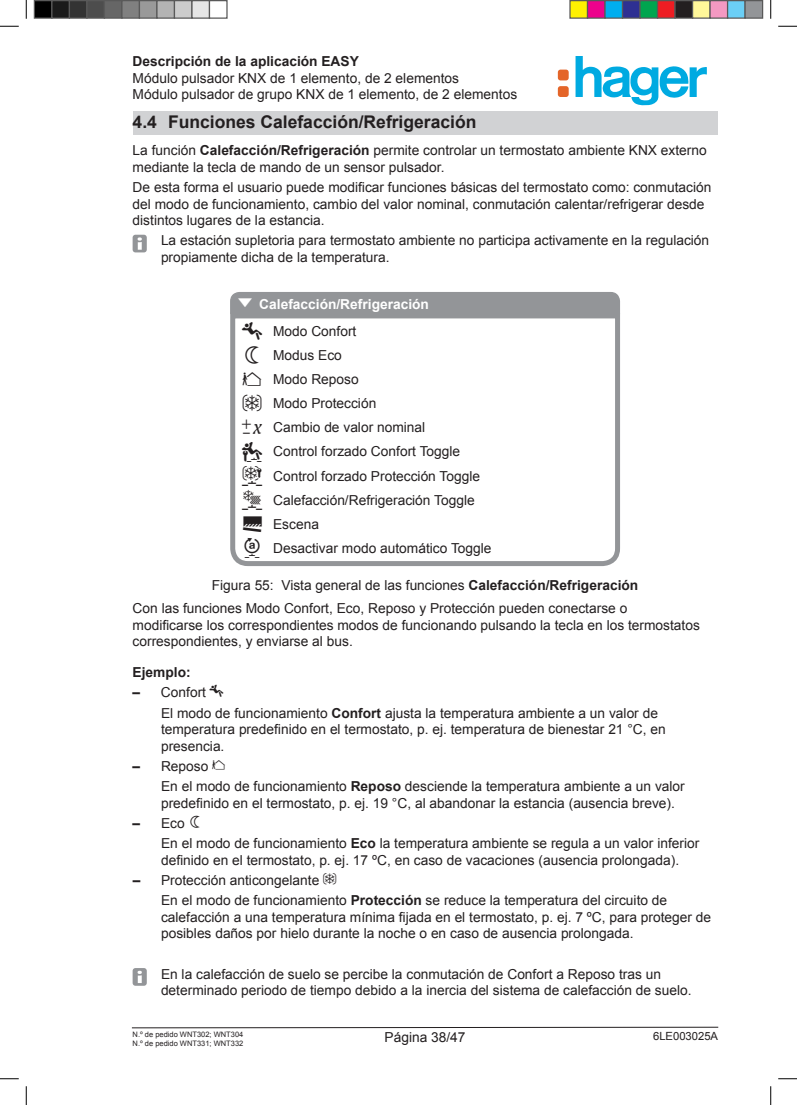
<style>
.page{position:relative;width:797px;height:1105px;background:#fff}
.page>*{position:absolute;margin:0;border:0;box-sizing:border-box;transform-origin:0 0}
.t1{font:700 17.5px "Arial";color:#231f20}
.t2{font:13.75px/16.5px "Arial";color:#231f20}
.t3{font:700 13.75px "Arial";color:#231f20}
.t4{font:700 13.75px "Arial";color:#fff}
.t5{font:11.25px "Arial";color:#231f20}
.t6{font:7.5px/9px "Arial";color:#231f20}
.s1{font-weight:700}
</style>
<div class="page">
<div style="left:133px;top:111px;width:584px;height:24px;background:#d1d2d4"></div>
<div style="left:133px;top:235px;width:14px;height:17px;background:#939598;border-radius:3px"></div>
<svg style="left:138px;top:237px;width:4px;height:13px"></svg>
<svg style="left:230px;top:313px;width:391px;height:253px"></svg>
<div style="left:133px;top:968px;width:14px;height:18px;background:#939598;border-radius:3px"></div>
<svg style="left:138px;top:971px;width:4px;height:12px"></svg>
<svg style="left:131px;top:1026px;width:588px;height:2px"></svg>
<svg style="left:575px;top:56px;width:132px;height:49px"></svg>
<div style="left:558px;top:70px;width:10px;height:10px;background:#e46529;border-radius:3px"></div>
<div style="left:558px;top:86px;width:10px;height:11px;background:#e46529;border-radius:3px"></div>
<svg style="left:0;top:25px;width:19px;height:2px"></svg>
<svg style="left:778px;top:25px;width:19px;height:2px"></svg>
<svg style="left:0;top:1078px;width:19px;height:1px"></svg>
<svg style="left:778px;top:1078px;width:19px;height:1px"></svg>
<svg style="left:25px;top:0;width:2px;height:19px"></svg>
<svg style="left:25px;top:1086px;width:2px;height:19px"></svg>
<svg style="left:770px;top:0;width:1px;height:19px"></svg>
<svg style="left:770px;top:1086px;width:1px;height:19px"></svg>
<div style="left:34px;top:1px;width:18px;height:17px;background:#000"></div>
<div style="left:34px;top:0;width:18px;height:19px;border:1px solid #595959"></div>
<div style="left:52px;top:1px;width:17px;height:17px;background:#1a1a1a"></div>
<div style="left:51px;top:0;width:19px;height:19px;border:1px solid #595959"></div>
<div style="left:69px;top:1px;width:18px;height:17px;background:#333"></div>
<div style="left:69px;top:0;width:19px;height:19px;border:1px solid #595959"></div>
<div style="left:87px;top:1px;width:17px;height:17px;background:#4d4d4d"></div>
<div style="left:86px;top:0;width:19px;height:19px;border:1px solid #595959"></div>
<div style="left:104px;top:1px;width:18px;height:17px;background:#666"></div>
<div style="left:104px;top:0;width:18px;height:19px;border:1px solid #595959"></div>
<div style="left:122px;top:1px;width:17px;height:17px;background:#808080"></div>
<div style="left:121px;top:0;width:19px;height:19px;border:1px solid #595959"></div>
<div style="left:139px;top:1px;width:18px;height:17px;background:#999"></div>
<div style="left:139px;top:0;width:19px;height:19px;border:1px solid #595959"></div>
<div style="left:157px;top:1px;width:17px;height:17px;background:#b3b3b3"></div>
<div style="left:156px;top:0;width:19px;height:19px;border:1px solid #595959"></div>
<div style="left:174px;top:1px;width:18px;height:17px;background:#ccc"></div>
<div style="left:174px;top:0;width:18px;height:19px;border:1px solid #595959"></div>
<div style="left:192px;top:1px;width:17px;height:17px;background:#e6e6e6"></div>
<div style="left:191px;top:0;width:19px;height:19px;border:1px solid #595959"></div>
<div style="left:209px;top:0;width:19px;height:19px;border:1px solid #595959"></div>
<div style="left:570px;top:1px;width:17px;height:17px;background:#fff101"></div>
<div style="left:569px;top:0;width:19px;height:19px;border:1px solid #595959"></div>
<div style="left:587px;top:1px;width:18px;height:17px;background:#ed028c"></div>
<div style="left:587px;top:0;width:18px;height:19px;border:1px solid #595959"></div>
<div style="left:605px;top:1px;width:17px;height:17px;background:#00aeef"></div>
<div style="left:604px;top:0;width:19px;height:19px;border:1px solid #595959"></div>
<div style="left:622px;top:1px;width:18px;height:17px;background:#2e3092"></div>
<div style="left:622px;top:0;width:18px;height:19px;border:1px solid #595959"></div>
<div style="left:640px;top:1px;width:17px;height:17px;background:#00a54f"></div>
<div style="left:639px;top:0;width:19px;height:19px;border:1px solid #595959"></div>
<div style="left:657px;top:1px;width:18px;height:17px;background:#ee1d23"></div>
<div style="left:657px;top:0;width:18px;height:19px;border:1px solid #595959"></div>
<div style="left:675px;top:1px;width:17px;height:17px;background:#231f20"></div>
<div style="left:674px;top:0;width:19px;height:19px;border:1px solid #595959"></div>
<div style="left:692px;top:1px;width:18px;height:17px;background:#fff79a"></div>
<div style="left:692px;top:0;width:18px;height:19px;border:1px solid #595959"></div>
<div style="left:710px;top:1px;width:17px;height:17px;background:#f499c2"></div>
<div style="left:709px;top:0;width:19px;height:19px;border:1px solid #595959"></div>
<div style="left:727px;top:1px;width:18px;height:17px;background:#6bcff6"></div>
<div style="left:727px;top:0;width:18px;height:19px;border:1px solid #595959"></div>
<div style="left:745px;top:1px;width:17px;height:17px;background:#939598"></div>
<div style="left:744px;top:0;width:19px;height:19px;border:1px solid #595959"></div>
<div style="left:230px;top:292px;width:390px;height:23px;background:#939598"></div>
<svg style="left:242px;top:321px;width:20px;height:18px"></svg>
<svg style="left:245px;top:346px;width:14px;height:17px"></svg>
<svg style="left:243px;top:372px;width:18px;height:14px"></svg>
<svg style="left:243px;top:395px;width:18px;height:16px"></svg>
<svg style="left:242px;top:420px;width:20px;height:14px"></svg>
<svg style="left:242px;top:441px;width:20px;height:69px"></svg>
<svg style="left:243px;top:516px;width:19px;height:16px"></svg>
<svg style="left:244px;top:538px;width:15px;height:20px"></svg>
<p class="t3" style="left:133px;top:52px;width:228px">Descripción de la aplicación EASY</p>
<p class="t2" style="left:133px;top:70px;width:386px">Módulo pulsador KNX de 1 elemento, de 2 elementos<br>Módulo pulsador de grupo KNX de 1 elemento, de 2 elementos</p>
<p class="t1" style="left:133px;top:110px;width:345px">4.4 Funciones Calefacción/Refrigeración</p>
<p class="t2" style="left:133px;top:142px;width:575px">La función <span class="s1">Calefacción/Refrigeración</span> permite controlar un termostato ambiente KNX externo mediante la tecla de mando de un sensor pulsador.</p>
<p class="t2" style="left:133px;top:179px;width:580px">De esta forma el usuario puede modificar funciones básicas del termostato como: conmutación del modo de funcionamiento, cambio del valor nominal, conmutación calentar/refrigerar desde distintos lugares de la estancia.</p>
<p class="t2" style="left:161px;top:232px;width:549px">La estación supletoria para termostato ambiente no participa activamente en la regulación propiamente dicha de la temperatura.</p>
<p class="t4" style="left:259px;top:295px;width:171px">Calefacción/Refrigeración</p>
<p class="t2" style="left:273px;top:319px;width:220px;line-height:24.1px">Modo Confort<br>Modus Eco<br>Modo Reposo<br>Modo Protección<br>Cambio de valor nominal<br>Control forzado Confort Toggle<br>Control forzado Protección Toggle<br>Calefacción/Refrigeración Toggle<br>Escena<br>Desactivar modo automático Toggle</p>
<p class="t2" style="left:133px;top:573px;width:507px;line-height:23.8px;text-indent:79px">Figura 55: Vista general de las funciones <span class="s1">Calefacción/Refrigeración<br></span>Con las funciones Modo Confort, Eco, Reposo y Protección pueden conectarse o</p>
<p class="t2" style="left:133px;top:617px;width:569px">modificarse los correspondientes modos de funcionando pulsando la tecla en los termostatos correspondientes, y enviarse al bus.</p>
<p class="t3" style="left:133px;top:663px;width:60px">Ejemplo:</p>
<p class="t2" style="left:161px;top:683px;width:498px;line-height:20.2px;text-indent:-28px"><span class="s1">–</span> Confort<br>El modo de funcionamiento <span class="s1">Confort</span> ajusta la temperatura ambiente a un valor de</p>
<p class="t2" style="left:161px;top:721px;width:506px">temperatura predefinido en el termostato, p. ej. temperatura de bienestar 21 °C, en presencia.</p>
<p class="t2" style="left:161px;top:756px;width:525px;line-height:20.2px;text-indent:-28px"><span class="s1">–</span> Reposo<br>En el modo de funcionamiento <span class="s1">Reposo</span> desciende la temperatura ambiente a un valor</p>
<p class="t2" style="left:161px;top:795px;width:515px">predefinido en el termostato, p. ej. 19 °C, al abandonar la estancia (ausencia breve).</p>
<p class="t2" style="left:161px;top:813px;width:540px;line-height:20.2px;text-indent:-28px"><span class="s1">–</span> Eco<br>En el modo de funcionamiento <span class="s1">Eco</span> la temperatura ambiente se regula a un valor inferior</p>
<p class="t2" style="left:161px;top:852px;width:519px">definido en el termostato, p. ej. 17 ºC, en caso de vacaciones (ausencia prolongada).</p>
<p class="t2" style="left:161px;top:870px;width:507px;line-height:20.2px;text-indent:-28px"><span class="s1">–</span> Protección anticongelante<br>En el modo de funcionamiento <span class="s1">Protección</span> se reduce la temperatura del circuito de</p>
<p class="t2" style="left:161px;top:909px;width:551px">calefacción a una temperatura mínima fijada en el termostato, p. ej. 7 ºC, para proteger de posibles daños por hielo durante la noche o en caso de ausencia prolongada.</p>
<p class="t2" style="left:161px;top:966px;width:532px">En la calefacción de suelo se percibe la conmutación de Confort a Reposo tras un determinado periodo de tiempo debido a la inercia del sistema de calefacción de suelo.</p>
<p class="t6" style="left:133px;top:1030px;width:112px">N.º de pedido WNT302; WNT304<br>N.º de pedido WNT331; WNT332</p>
<p class="t5" style="left:653px;top:1028px;width:67px">6LE003025A</p>
<p class="t2" style="left:384px;top:1029px;width:83px">Página 38/47</p>
</div>
